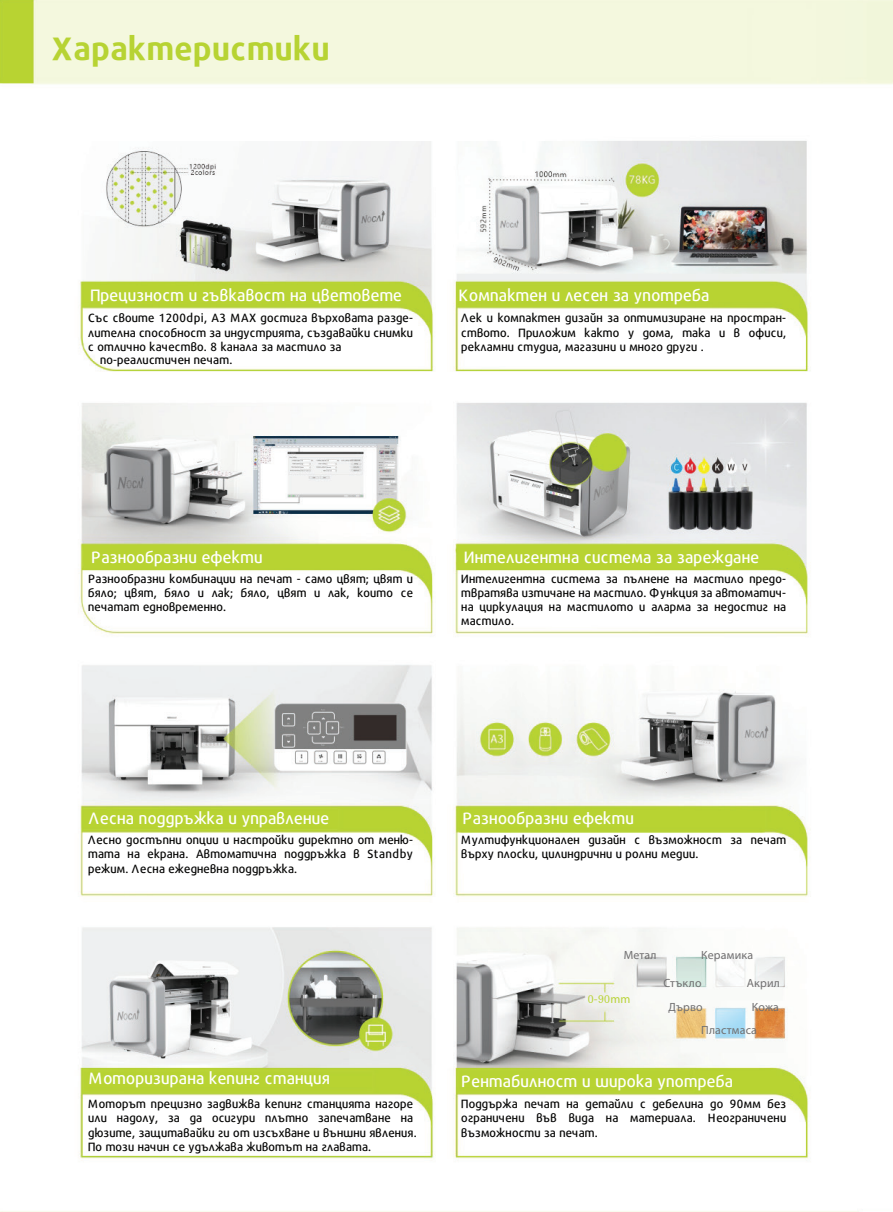
<style>
.page{position:relative;width:893px;height:1212px;background:#fff}
.page>*{position:absolute;margin:0;border:0;box-sizing:border-box;transform-origin:0 0}
.t1{font:700 32.1px "Repo";letter-spacing:.015em;color:#b7d333}
.t2{font:500 16.35px "Repo";letter-spacing:.015em;color:#fff}
.t3{font:500 11.85px/14.2px "Repo";letter-spacing:.015em;color:#050504;text-align:justify}
.t4{font:11.85px "Myriad Pro";letter-spacing:.015em;color:#706f70}
.t5{font:11.85px "Schadow BT";color:#b7d333}
.s1{font-family:"Myriad Pro"}
</style>
<div class="page">
<img style="left:0;top:0;width:893px;height:1159px">
<h1 class="t1" style="left:52px;top:19px;width:279px">Характеристики</h1>
<h2 class="t2" style="left:90px;top:281px;width:313px">Прецизност и гъвкавост на цветовете</h2>
<p class="t3" style="left:88px;top:310px;width:326px">Със своите 1200dpi, А3 МАX достига върховата разде&shy;лителна способност за индустрията, създавайки снимки с отлично качество. 8 канала за мастило за</p>
<p class="t3" style="left:100px;top:352px;width:134px">по-реалистичен печат.</p>
<h2 class="t2" style="left:459px;top:281px;width:252px">Компактен и лесен за употреба</h2>
<p class="t3" style="left:461px;top:310px;width:326px">Лек и компактен дизайн за оптимизиране на простран&shy;ството. Приложим както у дома, така и в офиси, рекламни студиа, магазини и много други .</p>
<h2 class="t2" style="left:91px;top:542px;width:173px">Разнообразни ефекти</h2>
<p class="t3" style="left:88px;top:570px;width:326px">Разнообразни комбинации на печат - само цвят; цвят и бяло; цвят, бяло и лак; бяло, цвят и лак, които се печатат едновременно.</p>
<h2 class="t2" style="left:464px;top:542px;width:297px">Интелигентна система за зареждане</h2>
<p class="t3" style="left:461px;top:570px;width:326px">Интелигентна система за пълнене на мастило предо&shy;твратява изтичане на мастило. Функция за автоматич&shy;на циркулация на мастилото и аларма за недостиг на мастило.</p>
<h2 class="t2" style="left:89px;top:803px;width:242px">Лесна поддръжка и управление</h2>
<p class="t3" style="left:88px;top:831px;width:326px">Лесно достъпни опции и настройки директно от меню&shy;тата на екрана. Автоматична поддръжка в Standby режим. Лесна ежедневна поддръжка.</p>
<h2 class="t2" style="left:463px;top:803px;width:173px">Разнообразни ефекти</h2>
<p class="t3" style="left:461px;top:831px;width:326px">Мултифункционален дизайн с възможност за печат върху плоски, цилиндрични и ролни медии.</p>
<p class="t4" style="left:624px;top:947px;width:34px">Метал</p>
<p class="t5" style="left:588px;top:990px;width:44px">0-90<span class="s1">mm</span></p>
<p class="t4" style="left:701px;top:947px;width:54px">Керамика</p>
<p class="t4" style="left:663px;top:975px;width:40px">Стъкло</p>
<p class="t4" style="left:747px;top:975px;width:35px">Акрил</p>
<p class="t4" style="left:668px;top:999px;width:36px">Дърво</p>
<p class="t4" style="left:752px;top:999px;width:29px">Кожа</p>
<p class="t4" style="left:701px;top:1022px;width:57px">Пластмаса</p>
<h2 class="t2" style="left:89px;top:1063px;width:243px">Моторизирана кепинг станция</h2>
<h2 class="t2" style="left:461px;top:1066px;width:273px">Рентабилност и широка употреба</h2>
<p class="t3" style="left:88px;top:1095px;width:330px;text-align:left">Моторът прецизно задвижва кепинг станцията нагоре или надолу, за да осигури плътно запечатване на дюзите, защитавайки ги от изсъхване и външни явления.<br>По този начин се удължава животът на главата.</p>
<p class="t3" style="left:461px;top:1095px;width:326px">Поддържа печат на детайли с дебелина до 90мм без ограничени във вида на материала. Неограничени възможности за печат.</p>
</div>
